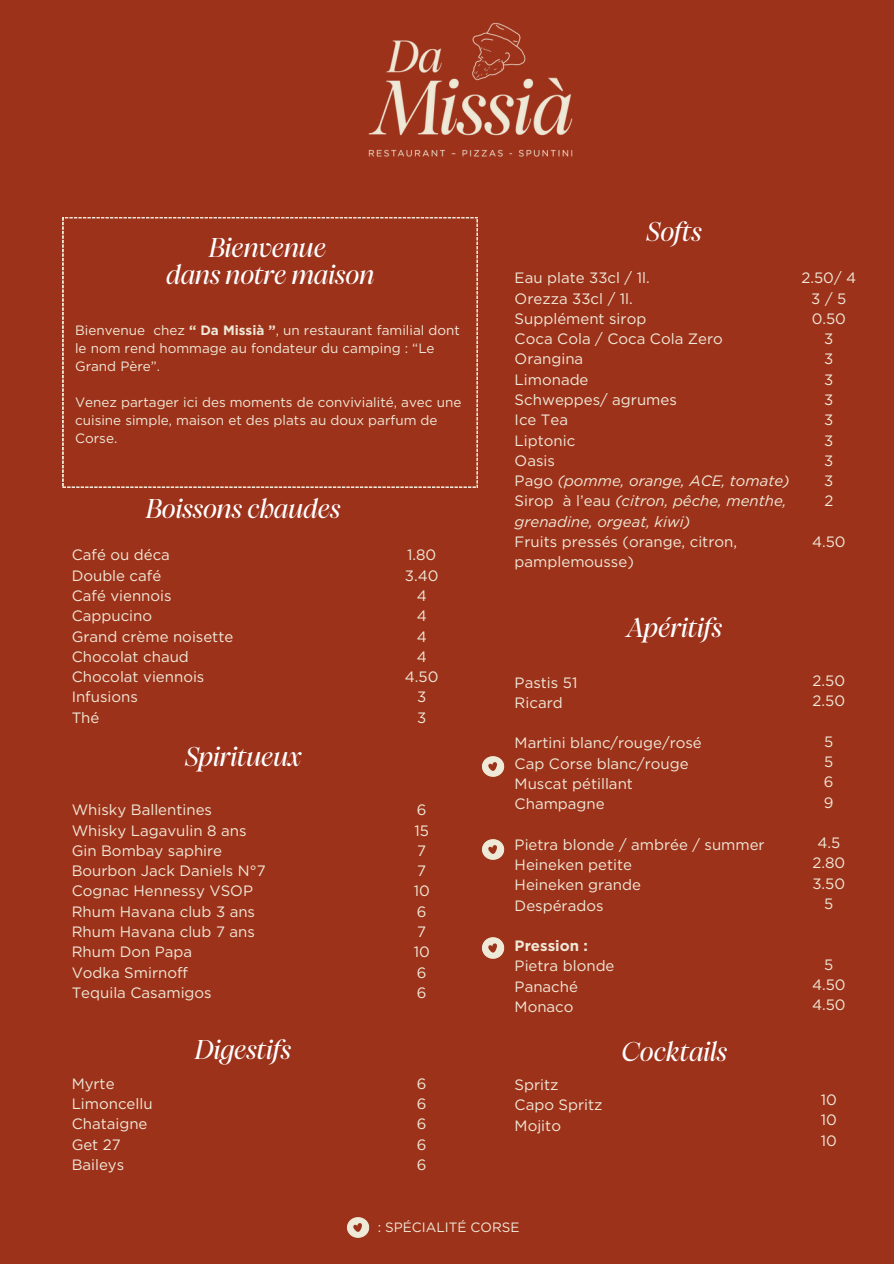
<style>
.page{position:relative;width:894px;height:1264px;background:#fff}
.page>*{position:absolute;margin:0;border:0;box-sizing:border-box;transform-origin:0 0}
.t1{font:italic 27px/27px "PP Pangaia";color:#fff;text-align:center}
.t2{font:15px/20.2px "Gotham";color:#efe9d7}
.t3{font:italic 15px/20.2px "Gotham";color:#efe9d7}
.t4{font:700 15px "Gotham";color:#efe9d7}
.t5{font:13.5px/18px "Gotham";color:#efe9d7}
.s1{font-weight:700}
.s2{font-style:normal}
</style>
<div class="page">
<div style="left:0;top:0;width:893px;height:1263px;background:#9d321b"></div>
<img style="left:368px;top:23px;width:205px;height:134px">
<img style="left:347px;top:1217px;width:22px;height:21px">
<img style="left:482px;top:756px;width:22px;height:21px">
<img style="left:482px;top:839px;width:22px;height:21px">
<img style="left:482px;top:937px;width:22px;height:22px">
<svg style="left:63px;top:217px;width:414px;height:270px"></svg>
<h1 class="t1" style="left:166px;top:236px;width:209px">Bienvenue<br>dans notre maison</h1>
<p class="t5" style="left:75px;top:321px;width:386px">Bienvenue chez <span class="s1">“ Da Missià ”</span>, un restaurant familial dont le nom rend hommage au fondateur du camping : “Le<br>Grand Père”.</p>
<p class="t5" style="left:75px;top:393px;width:387px">Venez partager ici des moments de convivialité, avec une cuisine simple, maison et des plats au doux parfum de<br>Corse.</p>
<p class="t1" style="left:146px;top:497px;width:196px">Boissons chaudes</p>
<p class="t2" style="left:72px;top:545px;width:100px">Café ou déca</p>
<h1 class="t2" style="left:72px;top:565px;width:91px">Double café</h1>
<p class="t2" style="left:72px;top:585px;width:101px">Café viennois</p>
<p class="t2" style="left:72px;top:605px;width:82px">Cappucino</p>
<p class="t2" style="left:72px;top:626px;width:163px">Grand crème noisette</p>
<p class="t2" style="left:72px;top:646px;width:119px">Chocolat chaud</p>
<p class="t2" style="left:72px;top:666px;width:134px">Chocolat viennois</p>
<p class="t2" style="left:72px;top:686px;width:68px">Infusions</p>
<p class="t2" style="left:72px;top:707px;width:29px">Thé</p>
<p class="t1" style="left:185px;top:744px;width:118px">Spiritueux</p>
<p class="t2" style="left:72px;top:800px;width:142px">Whisky Ballentines</p>
<p class="t2" style="left:72px;top:820px;width:176px">Whisky Lagavulin 8 ans</p>
<p class="t2" style="left:72px;top:840px;width:152px">Gin Bombay saphire</p>
<p class="t2" style="left:72px;top:860px;width:195px">Bourbon Jack Daniels N°7</p>
<p class="t2" style="left:72px;top:881px;width:183px">Cognac Hennessy VSOP</p>
<h1 class="t2" style="left:72px;top:901px;width:185px">Rhum Havana club 3 ans</h1>
<p class="t2" style="left:72px;top:921px;width:185px">Rhum Havana club 7 ans</p>
<p class="t2" style="left:72px;top:941px;width:122px">Rhum Don Papa</p>
<p class="t2" style="left:72px;top:962px;width:118px">Vodka Smirnoff</p>
<p class="t2" style="left:72px;top:982px;width:141px">Tequila Casamigos</p>
<p class="t2" style="left:72px;top:1073px;width:44px">Myrte</p>
<p class="t2" style="left:72px;top:1093px;width:82px">Limoncellu</p>
<p class="t2" style="left:72px;top:1113px;width:77px">Chataigne</p>
<p class="t2" style="left:72px;top:1134px;width:51px">Get 27</p>
<p class="t2" style="left:72px;top:1154px;width:54px">Baileys</p>
<h1 class="t1" style="left:195px;top:1038px;width:97px">Digestifs</h1>
<p class="t2" style="left:407px;top:545px;width:31px">1.80</p>
<p class="t2" style="left:405px;top:565px;width:35px">3.40</p>
<p class="t2" style="left:416px;top:585px;width:12px">4</p>
<p class="t2" style="left:416px;top:605px;width:12px">4</p>
<p class="t2" style="left:416px;top:626px;width:12px">4</p>
<p class="t2" style="left:416px;top:646px;width:12px">4</p>
<p class="t2" style="left:405px;top:666px;width:35px">4.50</p>
<p class="t2" style="left:417px;top:686px;width:11px">3</p>
<p class="t2" style="left:417px;top:707px;width:11px">3</p>
<p class="t2" style="left:417px;top:800px;width:11px">6</p>
<p class="t2" style="left:414px;top:820px;width:16px">15</p>
<p class="t2" style="left:417px;top:840px;width:10px">7</p>
<p class="t2" style="left:417px;top:860px;width:10px">7</p>
<p class="t2" style="left:413px;top:881px;width:18px">10</p>
<p class="t2" style="left:417px;top:901px;width:11px">6</p>
<p class="t2" style="left:417px;top:921px;width:10px">7</p>
<p class="t2" style="left:413px;top:941px;width:18px">10</p>
<p class="t2" style="left:417px;top:962px;width:11px">6</p>
<p class="t2" style="left:417px;top:982px;width:11px">6</p>
<p class="t2" style="left:417px;top:1073px;width:11px">6</p>
<p class="t2" style="left:417px;top:1093px;width:11px">6</p>
<p class="t2" style="left:417px;top:1113px;width:11px">6</p>
<p class="t2" style="left:417px;top:1134px;width:11px">6</p>
<p class="t2" style="left:417px;top:1154px;width:11px">6</p>
<h1 class="t1" style="left:646px;top:219px;width:57px">Softs</h1>
<p class="t2" style="left:514px;top:268px;width:136px">Eau plate 33cl / 1l.</p>
<p class="t2" style="left:514px;top:288px;width:120px">Orezza 33cl / 1l.</p>
<p class="t2" style="left:514px;top:308px;width:133px">Supplément sirop</p>
<p class="t2" style="left:514px;top:329px;width:210px">Coca Cola / Coca Cola Zero</p>
<p class="t2" style="left:514px;top:349px;width:70px">Orangina</p>
<p class="t2" style="left:514px;top:369px;width:75px">Limonade</p>
<p class="t2" style="left:514px;top:389px;width:164px">Schweppes/ agrumes</p>
<p class="t2" style="left:514px;top:410px;width:55px">Ice Tea</p>
<p class="t2" style="left:514px;top:430px;width:62px">Liptonic</p>
<h1 class="t2" style="left:514px;top:450px;width:42px">Oasis</h1>
<p class="t3" style="left:514px;top:470px;width:276px"><span class="s2">Pago</span> (pomme, orange, ACE, tomate)</p>
<p class="t3" style="left:514px;top:491px;width:273px"><span class="s2">Sirop à l’eau</span> (citron, pêche, menthe, grenadine, orgeat, kiwi)</p>
<p class="t2" style="left:514px;top:531px;width:224px">Fruits pressés (orange, citron, pamplemousse)</p>
<p class="t2" style="left:801px;top:268px;width:56px">2.50/ 4</p>
<p class="t2" style="left:811px;top:288px;width:36px">3/5</p>
<p class="t2" style="left:811px;top:308px;width:36px">0.50</p>
<p class="t2" style="left:824px;top:329px;width:11px">3</p>
<p class="t2" style="left:824px;top:349px;width:11px">3</p>
<p class="t2" style="left:824px;top:369px;width:11px">3</p>
<p class="t2" style="left:824px;top:389px;width:11px">3</p>
<p class="t2" style="left:824px;top:410px;width:11px">3</p>
<p class="t2" style="left:824px;top:430px;width:11px">3</p>
<p class="t2" style="left:824px;top:450px;width:11px">3</p>
<p class="t2" style="left:824px;top:470px;width:11px">3</p>
<p class="t2" style="left:824px;top:491px;width:10px">2</p>
<p class="t2" style="left:811px;top:531px;width:35px">4.50</p>
<p class="t1" style="left:626px;top:616px;width:97px">Apéritifs</p>
<p class="t2" style="left:514px;top:672px;width:64px">Pastis 51</p>
<p class="t2" style="left:514px;top:692px;width:50px">Ricard</p>
<p class="t2" style="left:514px;top:733px;width:188px">Martini blanc/rouge/rosé</p>
<p class="t2" style="left:514px;top:753px;width:175px">Cap Corse blanc/rouge</p>
<p class="t2" style="left:514px;top:773px;width:120px">Muscat pétillant</p>
<p class="t2" style="left:514px;top:793px;width:91px">Champagne</p>
<h1 class="t2" style="left:514px;top:834px;width:251px">Pietra blonde / ambrée / summer</h1>
<p class="t2" style="left:514px;top:854px;width:119px">Heineken petite</p>
<p class="t2" style="left:514px;top:874px;width:128px">Heineken grande</p>
<p class="t2" style="left:514px;top:895px;width:90px">Despérados</p>
<p class="t4" style="left:514px;top:936px;width:75px">Pression :</p>
<p class="t2" style="left:514px;top:955px;width:101px">Pietra blonde</p>
<p class="t2" style="left:514px;top:976px;width:65px">Panaché</p>
<p class="t2" style="left:514px;top:996px;width:60px">Monaco</p>
<p class="t2" style="left:514px;top:1074px;width:45px">Spritz</p>
<p class="t2" style="left:514px;top:1094px;width:89px">Capo Spritz</p>
<p class="t2" style="left:514px;top:1115px;width:48px">Mojito</p>
<p class="t1" style="left:621px;top:1039px;width:107px">Cocktails</p>
<p class="t2" style="left:812px;top:670px;width:34px">2.50</p>
<p class="t2" style="left:812px;top:690px;width:34px">2.50</p>
<p class="t2" style="left:824px;top:731px;width:11px">5</p>
<p class="t2" style="left:824px;top:751px;width:11px">5</p>
<p class="t2" style="left:823px;top:771px;width:11px">6</p>
<p class="t2" style="left:823px;top:792px;width:11px">9</p>
<p class="t2" style="left:817px;top:832px;width:24px">4.5</p>
<p class="t2" style="left:812px;top:852px;width:34px">2.80</p>
<p class="t2" style="left:812px;top:873px;width:34px">3.50</p>
<p class="t2" style="left:824px;top:893px;width:11px">5</p>
<p class="t2" style="left:824px;top:954px;width:11px">5</p>
<p class="t2" style="left:811px;top:974px;width:35px">4.50</p>
<p class="t2" style="left:811px;top:994px;width:35px">4.50</p>
<p class="t2" style="left:820px;top:1089px;width:18px">10</p>
<p class="t2" style="left:820px;top:1109px;width:18px">10</p>
<p class="t2" style="left:820px;top:1130px;width:18px">10</p>
<p class="t5" style="left:377px;top:1218px;width:143px">: SPÉCIALITÉ CORSE</p>
</div>
